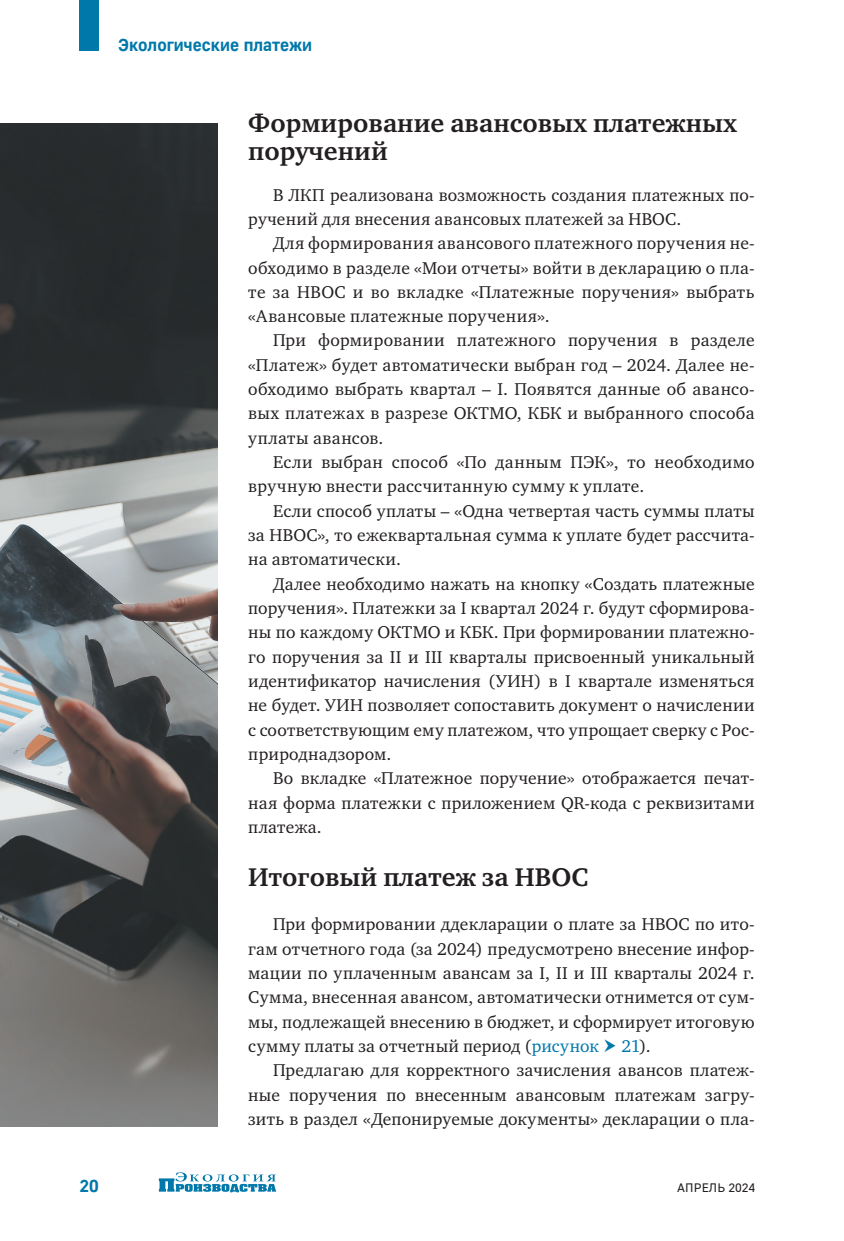
<style>
.page{position:relative;width:844px;height:1241px;background:#fff}
.page>*{position:absolute;margin:0;border:0;box-sizing:border-box;transform-origin:0 0}
.Подзаголовок{font:700 26.25px/28px "Charter C";color:#231f20}
.Текст{font:17.5px/24.3px "Charter C";letter-spacing:.02em;color:#231f20;text-align:justify}
.t1{font:700 17.5px "Golos UI";color:#0078aa}
.Текст-2{font:17.5px "Charter C";color:#0078aa}
.t2{font:12.25px "Golos UI";letter-spacing:.01em;color:#231f20}
.s1{color:#0078aa}
.s2{color:#231f20}
</style>
<div class="page">
<img style="left:0;top:123px;width:217px;height:1003px">
<svg style="left:159px;top:1172px;width:117px;height:20px"></svg>
<div style="left:79px;top:0;width:20px;height:51px;background:#0078aa"></div>
<p class="t1" style="left:118px;top:34px;width:196px">Экологические платежи</p>
<p class="Подзаголовок" style="left:248px;top:110px;width:490px">Формирование авансовых платежных поручений</p>
<p class="Текст" style="left:248px;top:183px;width:507px;text-indent:25px">В ЛКП реализована возможность создания платежных по&shy;ручений для внесения авансовых платежей за НВОС.</p>
<p class="Текст" style="left:248px;top:231px;width:507px;text-indent:25px">Для формирования авансового платежного поручения не&shy;обходимо в разделе «Мои отчеты» войти в декларацию о пла&shy;те за НВОС и во вкладке «Платежные поручения» выбрать «Авансовые платежные поручения».</p>
<p class="Текст" style="left:248px;top:328px;width:508px;text-indent:25px">При формировании платежного поручения в разделе «Платеж» будет автоматически выбран год – 2024. Далее не&shy;обходимо выбрать квартал – I. Появятся данные об авансо&shy;вых платежах в разрезе ОКТМО, КБК и выбранного способа уплаты авансов.</p>
<p class="Текст" style="left:248px;top:450px;width:507px;text-indent:25px">Если выбран способ «По данным ПЭК», то необходимо вручную внести рассчитанную сумму к уплате.</p>
<p class="Текст" style="left:248px;top:498px;width:507px;text-indent:25px">Если способ уплаты – «Одна четвертая часть суммы платы за НВОС», то ежеквартальная сумма к уплате будет рассчита&shy;на автоматически.</p>
<p class="Текст" style="left:248px;top:571px;width:507px;text-indent:25px">Далее необходимо нажать на кнопку «Создать платежные поручения». Платежки за I квартал 2024 г. будут сформирова&shy;ны по каждому ОКТМО и КБК. При формировании платежно&shy;го поручения за II и III кварталы присвоенный уникальный идентификатор начисления (УИН) в I квартале изменяться не будет. УИН позволяет сопоставить документ о начислении с соответствующим ему платежом, что упрощает сверку с Рос&shy;природнадзором.</p>
<p class="Текст" style="left:248px;top:766px;width:507px;text-indent:25px">Во вкладке «Платежное поручение» отображается печат&shy;ная форма платежки с приложением QR-кода с реквизитами платежа.</p>
<p class="Подзаголовок" style="left:248px;top:863px;width:341px">Итоговый платеж за НВОС</p>
<p class="Текст" style="left:248px;top:912px;width:507px;text-indent:25px">При формировании ддекларации о плате за НВОС по ито&shy;гам отчетного года (за 2024) предусмотрено внесение инфор&shy;мации по уплаченным авансам за I, II и III кварталы 2024 г.<br>Сумма, внесенная авансом, автоматически отнимется от сум&shy;мы, подлежащей внесению в бюджет, и сформирует итоговую сумму платы за отчетный период (<span class="s1">рисунок</span></p>
<p class="Текст-2" style="left:621px;top:1036px;width:31px">21<span class="s2">).</span></p>
<p class="Текст" style="left:248px;top:1058px;width:507px;text-indent:25px">Предлагаю для корректного зачисления авансов платеж&shy;ные поручения по внесенным авансовым платежам загру&shy;зить в раздел «Депонируемые документы» декларации о пла-</p>
<p class="t1" style="left:79px;top:1175px;width:21px">20</p>
<p class="t2" style="left:677px;top:1180px;width:80px">АПРЕЛЬ 2024</p>
</div>
